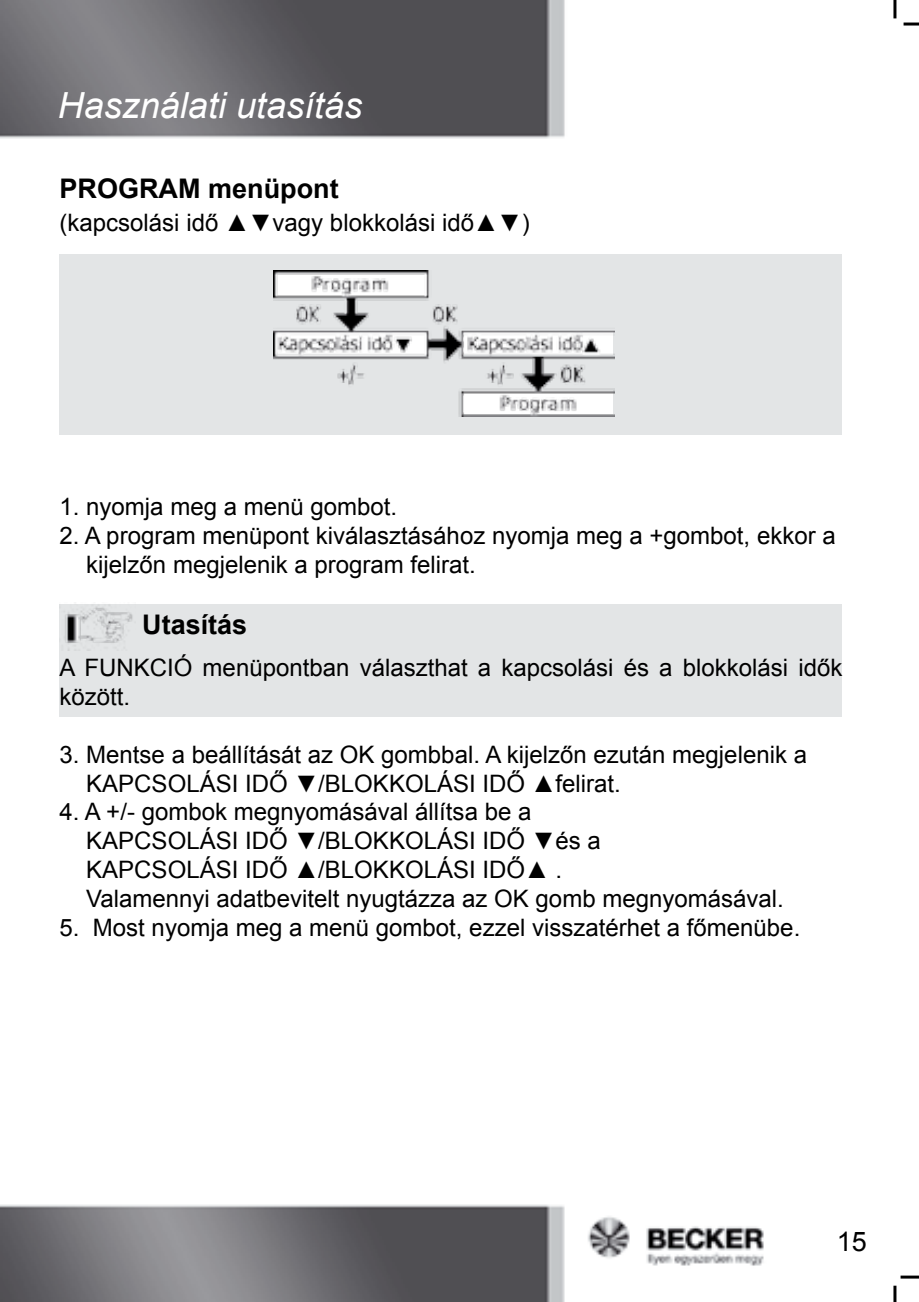
<style>
.page{position:relative;width:919px;height:1302px;background:#fff}
.page>*{position:absolute;margin:0;border:0;box-sizing:border-box;transform-origin:0 0}
.t1{font:italic 36px "Arial";color:#fff}
.t2{font:700 27px "Arial";color:#000}
.t3{font:27px "Arial";color:#000}
.t4{font:24px/28.8px "Arial";color:#000}
</style>
<div class="page">
<img style="left:0;top:0;width:918px;height:1301px">
<hr style="left:893px;top:1285px;width:3px;height:16px;background:#000">
<hr style="left:900px;top:1275px;width:18px;height:3px;background:#000">
<hr style="left:903px;top:23px;width:15px;height:3px;background:#000">
<hr style="left:893px;top:0;width:3px;height:18px;background:#000">
<div style="left:60px;top:604px;width:782px;height:112px;background:#e3e5e6"></div>
<div style="left:60px;top:254px;width:782px;height:180px;background:#e3e5e6"></div>
<img style="left:273px;top:270px;width:341px;height:146px">
<img style="left:60px;top:602px;width:75px;height:48px">
<h1 class="t1" style="left:58px;top:82px;width:306px">Használati utasítás</h1>
<p class="t2" style="left:60px;top:171px;width:280px">PROGRAM menüpont</p>
<p class="t4" style="left:60px;top:208px;width:471px">(kapcsolási idő ▲▼vagy blokkolási idő▲▼)</p>
<p class="t4" style="left:60px;top:492px;width:339px">1. nyomja meg a menü gombot.</p>
<p class="t4" style="left:86px;top:521px;width:751px;text-indent:-27px">2. A program menüpont kiválasztásához nyomja meg a +gombot, ekkor a kijelzőn megjelenik a program felirat.</p>
<p class="t2" style="left:142px;top:607px;width:107px">Utasítás</p>
<p class="t4" style="left:60px;top:653px;width:784px">A FUNKCIÓ menüpontban választhat a kapcsolási és a blokkolási idők között.</p>
<p class="t4" style="left:86px;top:740px;width:722px;text-indent:-27px">3. Mentse a beállítását az OK gombbal. A kijelzőn ezután megjelenik a<br>KAPCSOLÁSI IDŐ ▼/BLOKKOLÁSI IDŐ ▲felirat.</p>
<p class="t4" style="left:86px;top:797px;width:699px;text-indent:-27px">4. A +/- gombok megnyomásával állítsa be a<br>KAPCSOLÁSI IDŐ ▼/BLOKKOLÁSI IDŐ ▼és a<br>KAPCSOLÁSI IDŐ ▲/BLOKKOLÁSI IDŐ▲ .<br>Valamennyi adatbevitelt nyugtázza az OK gomb megnyomásával.</p>
<p class="t4" style="left:60px;top:912px;width:742px">5. Most nyomja meg a menü gombot, ezzel visszatérhet a főmenübe.</p>
<p class="t3" style="left:836px;top:1223px;width:32px">15</p>
</div>
